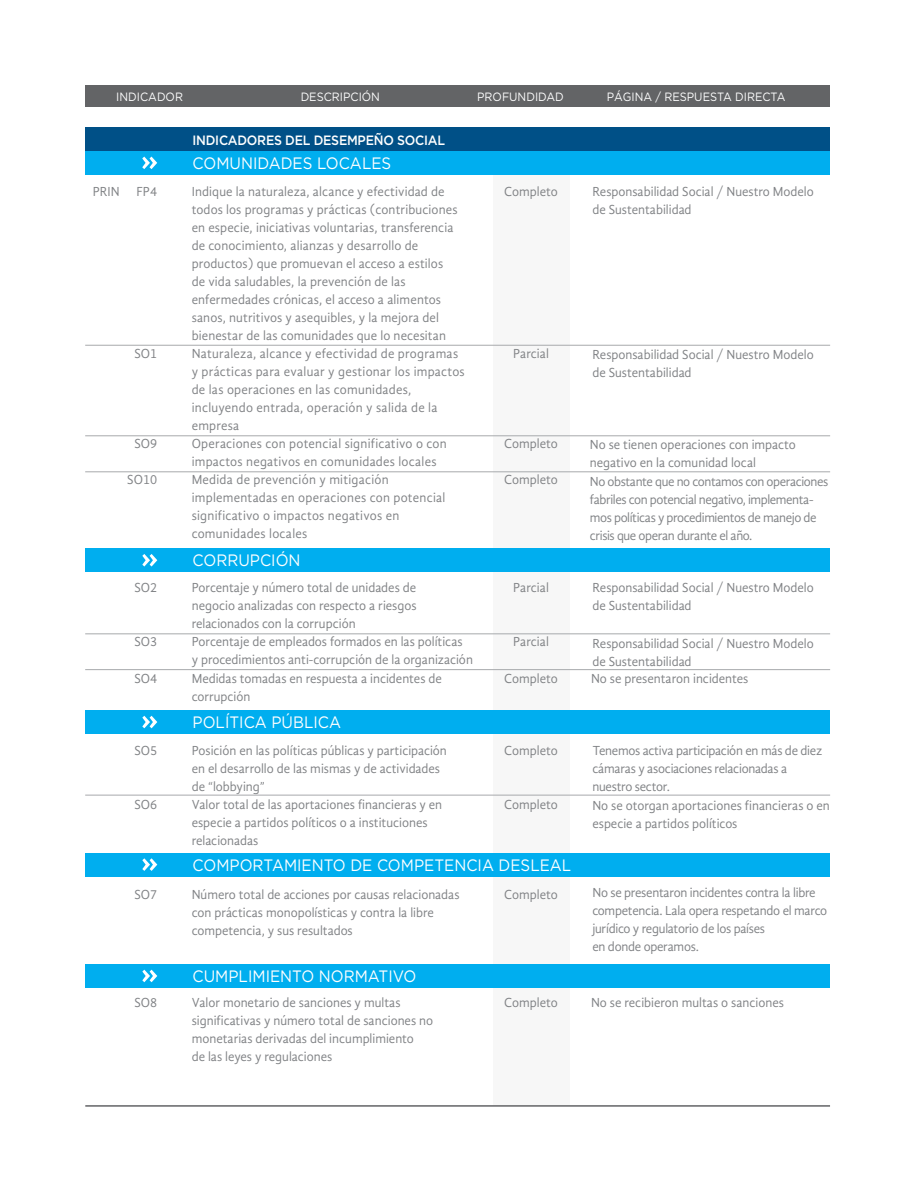
<style>
.page{position:relative;width:915px;height:1191px;background:#fff}
.page>*{position:absolute;margin:0;border:0;box-sizing:border-box;transform-origin:0 0}
.t1{font:16.5px "Gotham";color:#fff;scale:.92 1}
.t2{font:13.5px/18px "Gandhi Sans";color:#808285;scale:.95 1}
.t3{font:13.5px/18px "Gandhi Sans";letter-spacing:.02em;color:#808285;scale:.95 1}
.t4{font:13.5px/18.3px "Gandhi Sans";letter-spacing:-.02em;color:#808285;scale:.95 1}
.t5{font:13.5px/18.1px "Gandhi Sans";letter-spacing:-.03em;color:#808285;scale:.95 1}
.t6{font:500 13.5px "Gotham";letter-spacing:-.02em;color:#fff;scale:.92 1}
.t7{font:12px "Gotham";color:#fff;scale:.92 1}
</style>
<div class="page">
<div style="left:493px;top:169px;width:77px;height:937px;background:#f7f7f7"></div>
<hr style="left:85px;top:1105px;width:744px;height:1px;background:#636466">
<div style="left:85px;top:128px;width:744px;height:23px;background:#005087"></div>
<div style="left:85px;top:151px;width:744px;height:23px;background:#00aeef"></div>
<div style="left:85px;top:548px;width:744px;height:24px;background:#00aeef"></div>
<div style="left:85px;top:710px;width:744px;height:23px;background:#00aeef"></div>
<div style="left:85px;top:853px;width:744px;height:23px;background:#00aeef"></div>
<div style="left:85px;top:964px;width:744px;height:23px;background:#00aeef"></div>
<div style="left:85px;top:85px;width:744px;height:21px;background:#636466"></div>
<svg style="left:142px;top:554px;width:15px;height:12px"></svg>
<svg style="left:142px;top:715px;width:15px;height:13px"></svg>
<svg style="left:142px;top:858px;width:15px;height:13px"></svg>
<svg style="left:142px;top:969px;width:15px;height:13px"></svg>
<svg style="left:142px;top:157px;width:15px;height:12px"></svg>
<hr style="left:85px;top:435px;width:744px;height:1px;background:#a7a9ac">
<hr style="left:85px;top:471px;width:744px;height:1px;background:#a7a9ac">
<hr style="left:85px;top:633px;width:744px;height:1px;background:#a7a9ac">
<hr style="left:85px;top:669px;width:744px;height:1px;background:#a7a9ac">
<hr style="left:85px;top:795px;width:744px;height:1px;background:#a7a9ac">
<hr style="left:85px;top:345px;width:744px;height:1px;background:#a7a9ac">
<p class="t7" style="left:116px;top:90px;width:74px">INDICADOR</p>
<p class="t7" style="left:300px;top:90px;width:88px">DESCRIPCIÓN</p>
<p class="t7" style="left:477px;top:90px;width:95px">PROFUNDIDAD</p>
<p class="t7" style="left:606px;top:90px;width:196px">PÁGINA / RESPUESTA DIRECTA</p>
<p class="t6" style="left:192px;top:133px;width:276px">INDICADORES DEL DESEMPEÑO SOCIAL</p>
<p class="t1" style="left:192px;top:154px;width:217px">COMUNIDADES LOCALES</p>
<p class="t2" style="left:93px;top:183px;width:30px">PRIN</p>
<p class="t2" style="left:136px;top:183px;width:23px">FP4</p>
<p class="t2" style="left:192px;top:183px;width:267px">Indique la naturaleza, alcance y efectividad de</p>
<p class="t2" style="left:504px;top:183px;width:58px">Completo</p>
<p class="t2" style="left:192px;top:201px;width:281px">todos los programas y prácticas (contribuciones en especie, iniciativas voluntarias, transferencia de conocimiento, alianzas y desarrollo de productos) que promuevan el acceso a estilos de vida saludables, la prevención de las enfermedades crónicas, el acceso a alimentos sanos, nutritivos y asequibles, y la mejora del bienestar de las comunidades que lo necesitan</p>
<p class="t2" style="left:134px;top:345px;width:25px">SO1</p>
<p class="t3" style="left:192px;top:345px;width:282px">Naturaleza, alcance y efectividad de programas</p>
<p class="t2" style="left:513px;top:345px;width:39px">Parcial</p>
<p class="t3" style="left:192px;top:363px;width:289px">y prácticas para evaluar y gestionar los impactos de las operaciones en las comunidades, incluyendo entrada, operación y salida de la empresa</p>
<p class="t2" style="left:134px;top:435px;width:25px">SO9</p>
<p class="t3" style="left:192px;top:435px;width:270px">Operaciones con potencial significativo o con</p>
<p class="t2" style="left:504px;top:435px;width:58px">Completo</p>
<p class="t3" style="left:192px;top:453px;width:259px">impactos negativos en comunidades locales</p>
<p class="t2" style="left:127px;top:471px;width:33px">SO10</p>
<p class="t3" style="left:192px;top:471px;width:209px">Medida de prevención y mitigación</p>
<p class="t2" style="left:504px;top:471px;width:58px">Completo</p>
<p class="t3" style="left:192px;top:489px;width:268px">implementadas en operaciones con potencial significativo o impactos negativos en comunidades locales</p>
<p class="t1" style="left:192px;top:551px;width:119px">CORRUPCIÓN</p>
<p class="t2" style="left:592px;top:183px;width:234px">Responsabilidad Social / Nuestro Modelo de Sustentabilidad</p>
<p class="t2" style="left:592px;top:346px;width:234px">Responsabilidad Social / Nuestro Modelo de Sustentabilidad</p>
<p class="t5" style="left:589px;top:435px;width:252px">No se tienen operaciones con impacto negativo en la comunidad local<br>No obstante que no contamos con operaciones fabriles con potencial negativo, implementa&shy;mos políticas y procedimientos de manejo de crisis que operan durante el año.</p>
<p class="t2" style="left:592px;top:579px;width:234px">Responsabilidad Social / Nuestro Modelo de Sustentabilidad</p>
<p class="t2" style="left:592px;top:634px;width:234px">Responsabilidad Social / Nuestro Modelo de Sustentabilidad</p>
<p class="t2" style="left:134px;top:579px;width:25px">SO2</p>
<p class="t2" style="left:192px;top:579px;width:238px">Porcentaje y número total de unidades de</p>
<p class="t2" style="left:513px;top:579px;width:39px">Parcial</p>
<p class="t2" style="left:192px;top:597px;width:238px">negocio analizadas con respecto a riesgos relacionados con la corrupción</p>
<p class="t2" style="left:134px;top:633px;width:25px">SO3</p>
<p class="t2" style="left:192px;top:633px;width:287px">Porcentaje de empleados formados en las políticas</p>
<p class="t2" style="left:513px;top:633px;width:39px">Parcial</p>
<p class="t2" style="left:192px;top:651px;width:297px">y procedimientos anti-corrupción de la organización</p>
<p class="t2" style="left:134px;top:669px;width:25px">SO4</p>
<p class="t2" style="left:192px;top:669px;width:265px">Medidas tomadas en respuesta a incidentes de</p>
<p class="t2" style="left:504px;top:669px;width:58px">Completo</p>
<p class="t2" style="left:591px;top:669px;width:167px">No se presentaron incidentes</p>
<p class="t2" style="left:192px;top:687px;width:63px">corrupción</p>
<p class="t1" style="left:192px;top:713px;width:163px">POLÍTICA PÚBLICA</p>
<p class="t2" style="left:134px;top:741px;width:25px">SO5</p>
<p class="t2" style="left:192px;top:741px;width:270px">Posición en las políticas públicas y participación</p>
<p class="t2" style="left:504px;top:741px;width:58px">Completo</p>
<p class="t2" style="left:192px;top:759px;width:263px">en el desarrollo de las mismas y de actividades de “lobbying”</p>
<p class="t2" style="left:134px;top:795px;width:25px">SO6</p>
<p class="t2" style="left:192px;top:795px;width:265px">Valor total de las aportaciones financieras y en</p>
<p class="t2" style="left:504px;top:795px;width:58px">Completo</p>
<p class="t2" style="left:192px;top:813px;width:250px">especie a partidos políticos o a instituciones relacionadas</p>
<p class="t1" style="left:192px;top:856px;width:413px">COMPORTAMIENTO DE COMPETENCIA DESLEAL</p>
<p class="t2" style="left:134px;top:885px;width:25px">SO7</p>
<p class="t2" style="left:192px;top:885px;width:283px">Número total de acciones por causas relacionadas</p>
<p class="t2" style="left:504px;top:885px;width:58px">Completo</p>
<p class="t2" style="left:192px;top:903px;width:256px">con prácticas monopolísticas y contra la libre competencia, y sus resultados</p>
<p class="t1" style="left:192px;top:967px;width:245px">CUMPLIMIENTO NORMATIVO</p>
<p class="t4" style="left:592px;top:741px;width:251px">Tenemos activa participación en más de diez cámaras y asociaciones relacionadas a nuestro sector.<br>No se otorgan aportaciones financieras o en especie a partidos políticos</p>
<p class="t4" style="left:592px;top:884px;width:248px">No se presentaron incidentes contra la libre competencia. Lala opera respetando el marco jurídico y regulatorio de los países<br>en donde operamos.</p>
<p class="t2" style="left:134px;top:993px;width:25px">SO8</p>
<p class="t2" style="left:192px;top:993px;width:221px">Valor monetario de sanciones y multas</p>
<p class="t2" style="left:504px;top:993px;width:58px">Completo</p>
<p class="t2" style="left:591px;top:993px;width:204px">No se recibieron multas o sanciones</p>
<p class="t2" style="left:192px;top:1011px;width:255px">significativas y número total de sanciones no monetarias derivadas del incumplimiento<br>de las leyes y regulaciones</p>
</div>
